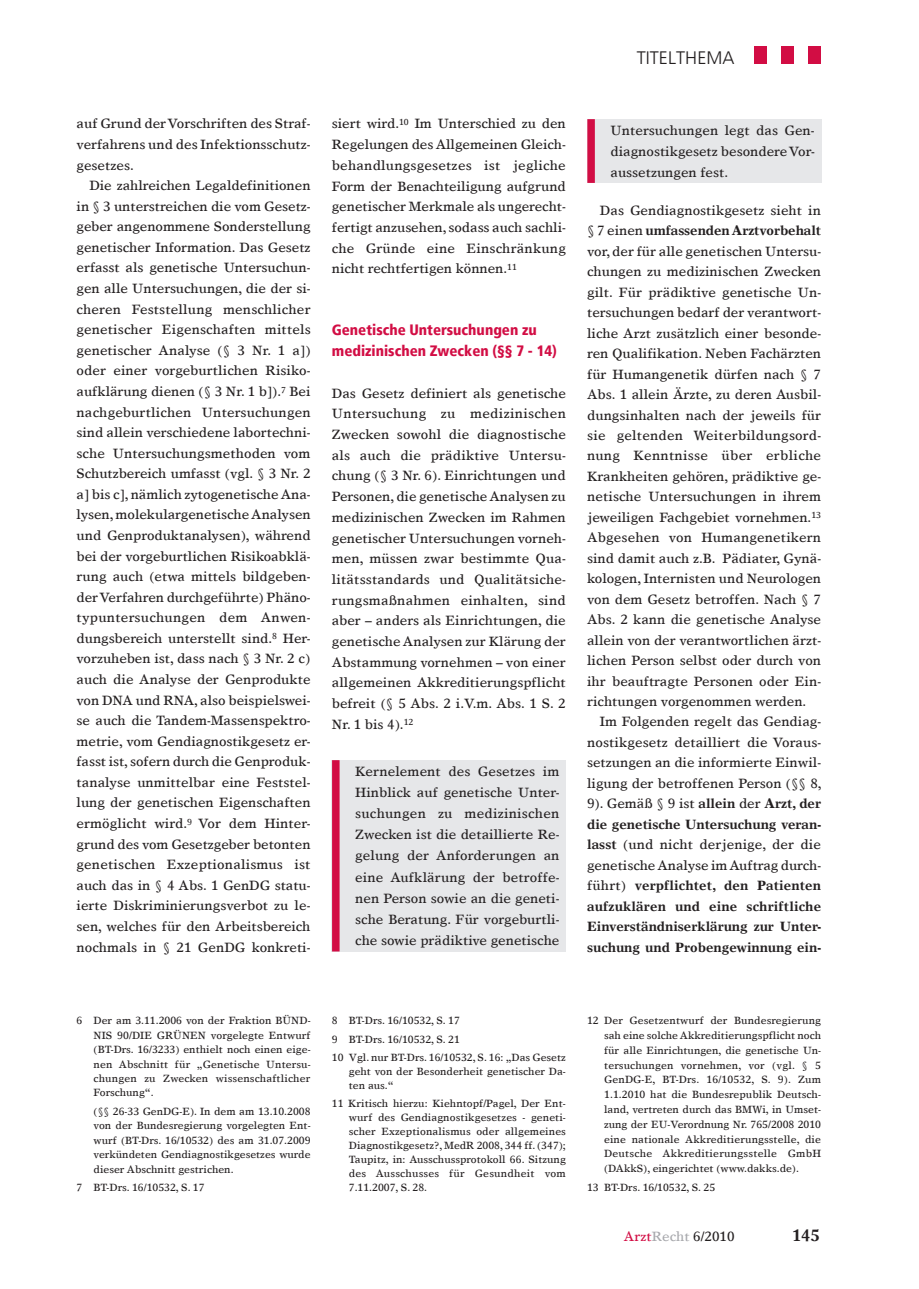
<style>
.page{position:relative;width:919px;height:1289px;background:#fff}
.page>*{position:absolute;margin:0;border:0;box-sizing:border-box;transform-origin:0 0}
.Kopfzeile{font:300 18px "Frutiger";letter-spacing:.005em;color:#231f20}
.t1{font:700 16.5px "Times Europa";color:#231f20}
._1_5_LN-Ü-Text-1{font:900 condensed 15px/20.7px "Frutiger";color:#d20d44}
._1_7_LN-Text{font:13.5px/20.5px "Times Europa";color:#231f20;text-align:justify}
._1_8_LN-Text_erster{font:13.5px/20.7px "Times Europa";color:#231f20;text-align:justify}
._1_72_LN-Text-Einzug{font:13.5px/21.1px "Times Europa";color:#231f20;text-align:justify}
._1_8_Fußnotentext{font:10.5px/14.7px "Times Europa";color:#231f20;text-align:justify}
.s1{font-weight:700}
.s2{color:#d20d44}
.s3{color:#a8a9ad}
</style>
<div class="page">
<div style="left:754px;top:47px;width:13px;height:17px;background:#d20d44"></div>
<div style="left:781px;top:47px;width:13px;height:17px;background:#d20d44"></div>
<div style="left:808px;top:47px;width:13px;height:17px;background:#d20d44"></div>
<div style="left:587px;top:119px;width:234px;height:64px;background:#e6e7e9"></div>
<div style="left:587px;top:119px;width:7px;height:64px;background:#d20d44"></div>
<div style="left:332px;top:760px;width:234px;height:191px;background:#e6e7e9"></div>
<div style="left:332px;top:760px;width:7px;height:191px;background:#d20d44"></div>
<p class="Kopfzeile" style="left:636px;top:47px;width:99px">TITELTHEMA</p>
<p class="_1_7_LN-Text" style="left:77px;top:113px;width:235px">auf Grund der Vorschriften des Straf&shy;verfahrens und des Infektionsschutz&shy;gesetzes.</p>
<p class="_1_7_LN-Text" style="left:77px;top:175px;width:236px;text-indent:13px">Die zahlreichen Legaldefinitionen in § 3 unterstreichen die vom Gesetz&shy;geber angenommene Sonderstellung genetischer Information. Das Gesetz erfasst als genetische Untersuchun&shy;gen alle Untersuchungen, die der si&shy;cheren Feststellung menschlicher genetischer Eigenschaften mittels genetischer Analyse (§ 3 Nr. 1 a]) oder einer vorgeburtlichen Risiko&shy;aufklärung dienen (§ 3 Nr. 1 b]).<sup>7</sup> Bei nachgeburtlichen Untersuchungen sind allein verschiedene labortechni&shy;sche Untersuchungsmethoden vom Schutzbereich umfasst (vgl. § 3 Nr. 2 a] bis c], nämlich zytogenetische Ana&shy;lysen, molekulargenetische Analysen und Genproduktanalysen), während bei der vorgeburtlichen Risikoabklä&shy;rung auch (etwa mittels bildgeben&shy;der Verfahren durchgeführte) Phäno&shy;typuntersuchungen dem Anwen&shy;dungsbereich unterstellt sind.<sup>8</sup> Her&shy;vorzuheben ist, dass nach § 3 Nr. 2 c) auch die Analyse der Genprodukte von DNA und RNA, also beispielswei&shy;se auch die Tandem-Massenspektro&shy;metrie, vom Gendiagnostikgesetz er&shy;fasst ist, sofern durch die Genproduk&shy;tanalyse unmittelbar eine Feststel&shy;lung der genetischen Eigenschaften ermöglicht wird.<sup>9</sup> Vor dem Hinter&shy;grund des vom Gesetzgeber betonten genetischen Exzeptionalismus ist auch das in § 4 Abs. 1 GenDG statu&shy;ierte Diskriminierungsverbot zu le&shy;sen, welches für den Arbeitsbereich nochmals in § 21 GenDG konkreti-</p>
<p class="_1_7_LN-Text" style="left:332px;top:113px;width:235px">siert wird.<sup>10</sup> Im Unterschied zu den Regelungen des Allgemeinen Gleich&shy;behandlungsgesetzes ist jegliche Form der Benachteiligung aufgrund genetischer Merkmale als ungerecht&shy;fertigt anzusehen, sodass auch sachli&shy;che Gründe eine Einschränkung nicht rechtfertigen können.<sup>11</sup></p>
<p class="_1_5_LN-Ü-Text-1" style="left:332px;top:320px;width:227px">Genetische Untersuchungen zu medizinischen Zwecken (§§ 7 - 14)</p>
<p class="_1_8_LN-Text_erster" style="left:332px;top:382px;width:235px">Das Gesetz definiert als genetische Untersuchung zu medizinischen Zwecken sowohl die diagnostische als auch die prädiktive Untersu&shy;chung (§ 3 Nr. 6). Einrichtungen und Personen, die genetische Analysen zu medizinischen Zwecken im Rahmen genetischer Untersuchungen vorneh&shy;men, müssen zwar bestimmte Qua&shy;litätsstandards und Qualitätsiche&shy;rungsmaßnahmen einhalten, sind aber – anders als Einrichtungen, die genetische Analysen zur Klärung der Abstammung vornehmen – von einer allgemeinen Akkreditierungspflicht befreit (§ 5 Abs. 2 i.V.m. Abs. 1 S. 2<br>Nr. 1 bis 4).<sup>12</sup></p>
<p class="_1_72_LN-Text-Einzug" style="left:355px;top:760px;width:206px">Kernelement des Gesetzes im Hinblick auf genetische Unter&shy;suchungen zu medizinischen Zwecken ist die detaillierte Re&shy;gelung der Anforderungen an eine Aufklärung der betroffe&shy;nen Person sowie an die geneti&shy;sche Beratung. Für vorgeburtli&shy;che sowie prädiktive genetische</p>
<p class="_1_72_LN-Text-Einzug" style="left:610px;top:119px;width:206px">Untersuchungen legt das Gen&shy;diagnostikgesetz besondere Vor&shy;aussetzungen fest.</p>
<p class="_1_7_LN-Text" style="left:587px;top:200px;width:235px;text-indent:13px">Das Gendiagnostikgesetz sieht in § 7 einen <span class="s1">umfassenden Arztvorbehalt </span>vor, der für alle genetischen Untersu&shy;chungen zu medizinischen Zwecken gilt. Für prädiktive genetische Un&shy;tersuchungen bedarf der verantwort&shy;liche Arzt zusätzlich einer besonde&shy;ren Qualifikation. Neben Fachärzten für Humangenetik dürfen nach § 7<br>Abs. 1 allein Ärzte, zu deren Ausbil&shy;dungsinhalten nach der jeweils für sie geltenden Weiterbildungsord&shy;nung Kenntnisse über erbliche Krankheiten gehören, prädiktive ge&shy;netische Untersuchungen in ihrem jeweiligen Fachgebiet vornehmen.<sup>13<br></sup>Abgesehen von Humangenetikern sind damit auch z.B. Pädiater, Gynä&shy;kologen, Internisten und Neurologen von dem Gesetz betroffen. Nach § 7<br>Abs. 2 kann die genetische Analyse allein von der verantwortlichen ärzt&shy;lichen Person selbst oder durch von ihr beauftragte Personen oder Ein&shy;richtungen vorgenommen werden.</p>
<p class="_1_7_LN-Text" style="left:587px;top:711px;width:236px;text-indent:13px">Im Folgenden regelt das Gendiag&shy;nostikgesetz detailliert die Voraus&shy;setzungen an die informierte Einwil&shy;ligung der betroffenen Person (§§ 8, 9). Gemäß § 9 ist <span class="s1">allein</span> der <span class="s1">Arzt, der die genetische Untersuchung veran&shy;lasst</span> (und nicht derjenige, der die genetische Analyse im Auftrag durch&shy;führt) <span class="s1">verpflichtet, den Patienten aufzuklären und eine schriftliche Einverständniserklärung zur Unter&shy;suchung und Probengewinnung ein-</span></p>
<p class="_1_8_Fußnotentext" style="left:94px;top:1013px;width:218px;text-indent:-17px">6 Der am 3.11.2006 von der Fraktion BÜND-NIS 90/DIE GRÜNEN vorgelegte Entwurf (BT-Drs. 16/3233) enthielt noch einen eige&shy;nen Abschnitt für „Genetische Untersu&shy;chungen zu Zwecken wissenschaftlicher Forschung“.</p>
<p class="_1_8_Fußnotentext" style="left:94px;top:1103px;width:218px">(§§ 26-33 GenDG-E). In dem am 13.10.2008 von der Bundesregierung vorgelegten Ent&shy;wurf (BT-Drs. 16/10532) des am 31.07.2009 verkündeten Gendiagnostikgesetzes wurde dieser Abschnitt gestrichen.</p>
<p class="_1_8_Fußnotentext" style="left:77px;top:1179px;width:130px">7 BT-Drs. 16/10532, S. 17</p>
<p class="_1_8_Fußnotentext" style="left:332px;top:1013px;width:130px">8 BT-Drs. 16/10532, S. 17</p>
<p class="_1_8_Fußnotentext" style="left:332px;top:1031px;width:130px">9 BT-Drs. 16/10532, S. 21</p>
<p class="_1_8_Fußnotentext" style="left:349px;top:1050px;width:218px;line-height:14px;text-indent:-17px">10 Vgl. nur BT-Drs. 16/10532, S. 16: „Das Gesetz geht von der Besonderheit genetischer Da&shy;ten aus.“</p>
<p class="_1_8_Fußnotentext" style="left:349px;top:1096px;width:218px;line-height:14px;text-indent:-17px">11 Kritisch hierzu: Kiehntopf/Pagel, Der Ent&shy;wurf des Gendiagnostikgesetzes - geneti&shy;scher Exzeptionalismus oder allgemeines Diagnostikgesetz?, MedR 2008, 344 ff. (347); Taupitz, in: Ausschussprotokoll 66. Sitzung des Ausschusses für Gesundheit vom 7.11.2007, S. 28.</p>
<p class="_1_8_Fußnotentext" style="left:604px;top:1013px;width:218px;text-indent:-17px">12 Der Gesetzentwurf der Bundesregierung sah eine solche Akkreditierungspflicht noch für alle Einrichtungen, die genetische Un&shy;tersuchungen vornehmen, vor (vgl. § 5<br>GenDG-E, BT-Drs. 16/10532, S. 9). Zum 1.1.2010 hat die Bundesrepublik Deutsch&shy;land, vertreten durch das BMWi, in Umset&shy;zung der EU-Verordnung Nr. 765/2008 2010 eine nationale Akkreditierungsstelle, die Deutsche Akkreditierungsstelle GmbH (DAkkS), eingerichtet (www.dakks.de).</p>
<p class="_1_8_Fußnotentext" style="left:587px;top:1179px;width:130px">13 BT-Drs. 16/10532, S. 25</p>
<p class="_1_7_LN-Text" style="left:624px;top:1225px;width:112px"><span class="s2">Arzt</span><span class="s3">Recht</span> 6/2010</p>
<p class="t1" style="left:792px;top:1224px;width:29px">145</p>
</div>
